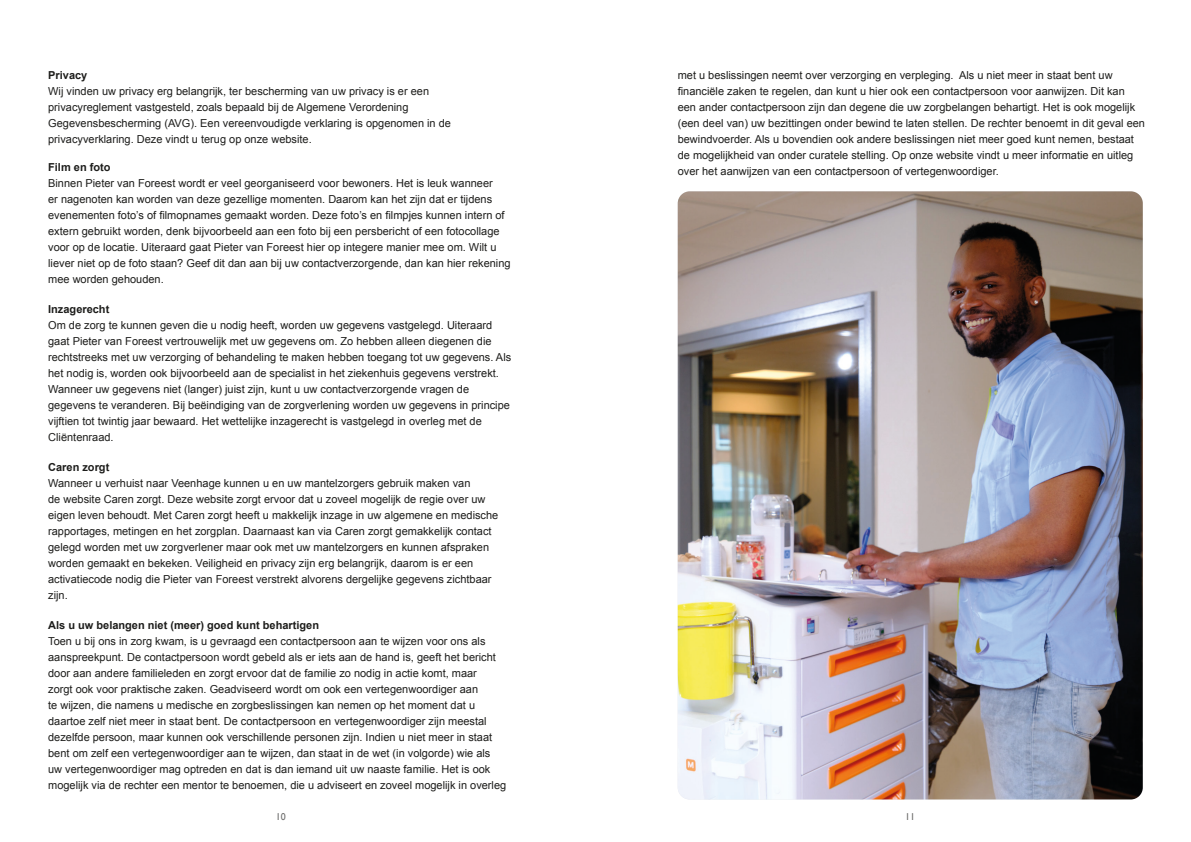
<style>
.page{position:relative;width:1191px;height:842px;background:#fff}
.page>*{position:absolute;margin:0;border:0;box-sizing:border-box;transform-origin:0 0}
.body{font:11px/16px "Arial";color:#1d1d1b}
.Kop_3{font:700 11px "Arial";color:#1d1d1b}
.t1{font:10px "Gill Sans";color:#70706f}
</style>
<div class="page">
<img style="left:677px;top:191px;width:465px;height:608px">
<p class="Kop_3" style="left:48px;top:68px;width:41px">Privacy</p>
<p class="body" style="left:48px;top:83px;width:404px">Wij vinden uw privacy erg belangrijk, ter bescherming van uw privacy is er een privacyreglement vastgesteld, zoals bepaald bij de Algemene Verordening Gegevensbescherming (AVG). Een vereenvoudigde verklaring is opgenomen in de privacyverklaring. Deze vindt u terug op onze website.</p>
<p class="Kop_3" style="left:48px;top:160px;width:64px">Film en foto</p>
<p class="body" style="left:48px;top:175px;width:464px">Binnen Pieter van Foreest wordt er veel georganiseerd voor bewoners. Het is leuk wanneer<br>er nagenoten kan worden van deze gezellige momenten. Daarom kan het zijn dat er tijdens evenementen foto’s of filmopnames gemaakt worden. Deze foto’s en filmpjes kunnen intern of extern gebruikt worden, denk bijvoorbeeld aan een foto bij een persbericht of een fotocollage voor op de locatie. Uiteraard gaat Pieter van Foreest hier op integere manier mee om. Wilt u liever niet op de foto staan? Geef dit dan aan bij uw contactverzorgende, dan kan hier rekening mee worden gehouden.</p>
<p class="Kop_3" style="left:48px;top:302px;width:63px">Inzagerecht</p>
<p class="body" style="left:48px;top:317px;width:464px">Om de zorg te kunnen geven die u nodig heeft, worden uw gegevens vastgelegd. Uiteraard gaat Pieter van Foreest vertrouwelijk met uw gegevens om. Zo hebben alleen diegenen die rechtstreeks met uw verzorging of behandeling te maken hebben toegang tot uw gegevens. Als het nodig is, worden ook bijvoorbeeld aan de specialist in het ziekenhuis gegevens verstrekt.<br>Wanneer uw gegevens niet (langer) juist zijn, kunt u uw contactverzorgende vragen de gegevens te veranderen. Bij beëindiging van de zorgverlening worden uw gegevens in principe vijftien tot twintig jaar bewaard. Het wettelijke inzagerecht is vastgelegd in overleg met de Cliëntenraad.</p>
<p class="Kop_3" style="left:48px;top:460px;width:63px">Caren zorgt</p>
<p class="body" style="left:48px;top:475px;width:451px">Wanneer u verhuist naar Veenhage kunnen u en uw mantelzorgers gebruik maken van<br>de website Caren zorgt. Deze website zorgt ervoor dat u zoveel mogelijk de regie over uw eigen leven behoudt. Met Caren zorgt heeft u makkelijk inzage in uw algemene en medische rapportages, metingen en het zorgplan. Daarnaast kan via Caren zorgt gemakkelijk contact gelegd worden met uw zorgverlener maar ook met uw mantelzorgers en kunnen afspraken worden gemaakt en bekeken. Veiligheid en privacy zijn erg belangrijk, daarom is er een activatiecode nodig die Pieter van Foreest verstrekt alvorens dergelijke gegevens zichtbaar zijn.</p>
<p class="Kop_3" style="left:48px;top:618px;width:272px">Als u uw belangen niet (meer) goed kunt behartigen</p>
<p class="body" style="left:48px;top:633px;width:459px">Toen u bij ons in zorg kwam, is u gevraagd een contactpersoon aan te wijzen voor ons als aanspreekpunt. De contactpersoon wordt gebeld als er iets aan de hand is, geeft het bericht door aan andere familieleden en zorgt ervoor dat de familie zo nodig in actie komt, maar<br>zorgt ook voor praktische zaken. Geadviseerd wordt om ook een vertegenwoordiger aan<br>te wijzen, die namens u medische en zorgbeslissingen kan nemen op het moment dat u daartoe zelf niet meer in staat bent. De contactpersoon en vertegenwoordiger zijn meestal dezelfde persoon, maar kunnen ook verschillende personen zijn. Indien u niet meer in staat bent om zelf een vertegenwoordiger aan te wijzen, dan staat in de wet (in volgorde) wie als uw vertegenwoordiger mag optreden en dat is dan iemand uit uw naaste familie. Het is ook mogelijk via de rechter een mentor te benoemen, die u adviseert en zoveel mogelijk in overleg</p>
<p class="body" style="left:677px;top:67px;width:469px">met u beslissingen neemt over verzorging en verpleging. Als u niet meer in staat bent uw financiële zaken te regelen, dan kunt u hier ook een contactpersoon voor aanwijzen. Dit kan een ander contactpersoon zijn dan degene die uw zorgbelangen behartigt. Het is ook mogelijk (een deel van) uw bezittingen onder bewind te laten stellen. De rechter benoemt in dit geval een bewindvoerder. Als u bovendien ook andere beslissingen niet meer goed kunt nemen, bestaat de mogelijkheid van onder curatele stelling. Op onze website vindt u meer informatie en uitleg over het aanwijzen van een contactpersoon of vertegenwoordiger.</p>
<p class="t1" style="left:276px;top:810px;width:11px">10</p>
<p class="t1" style="left:905px;top:810px;width:11px">11</p>
</div>
